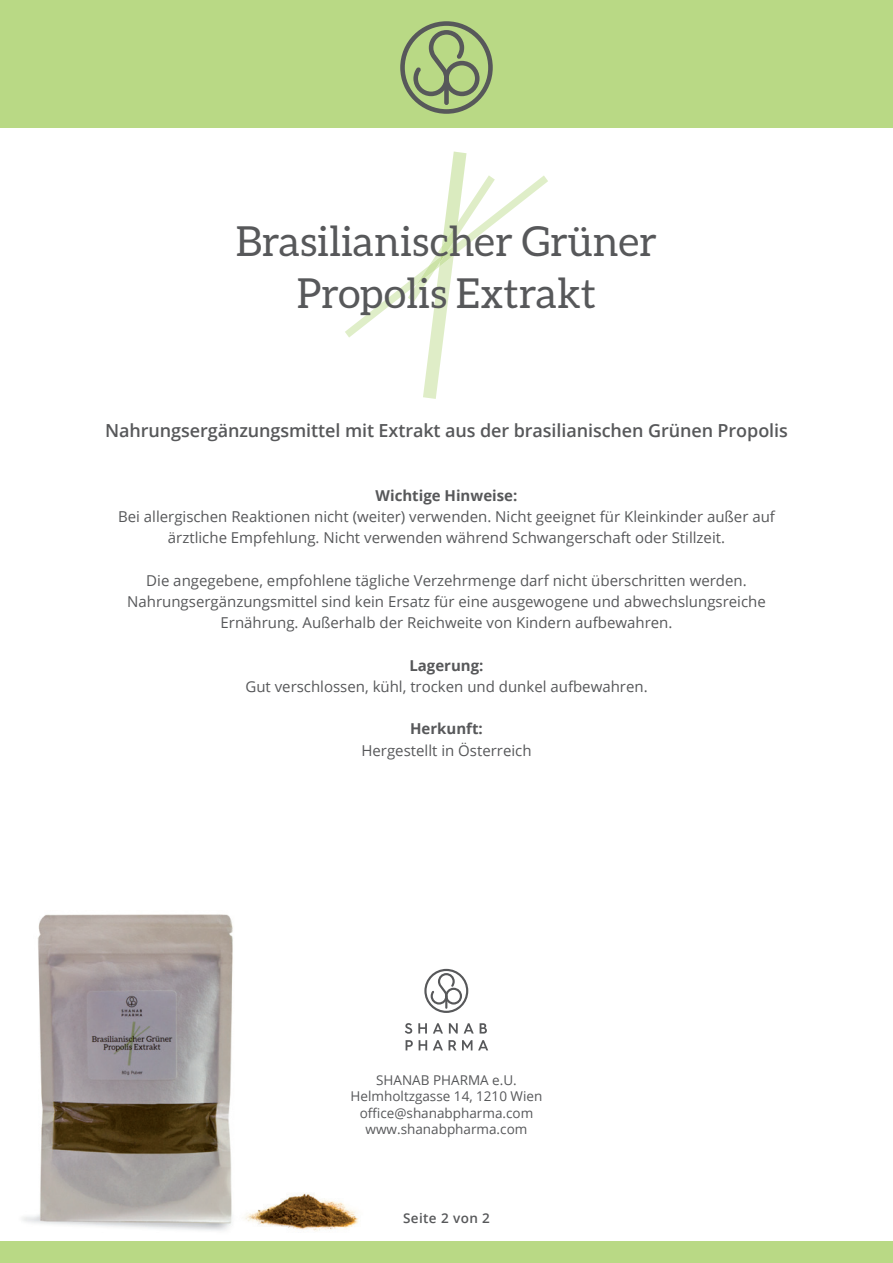
<style>
.page{position:relative;width:893px;height:1263px;background:#fff}
.page>*{position:absolute;margin:0;border:0;box-sizing:border-box;transform-origin:0 0}
.t1{font:41.4px/51.8px "Aleo";color:#57585a;text-align:center}
.t2{font:600 18px "Open Sans";letter-spacing:-.005em;color:#57585a}
.t3{font:15px/21.3px "Open Sans";color:#57585a;text-align:center}
.t4{font:700 15px "Open Sans";color:#57585a}
.t5{font:13.5px/16.5px "Open Sans";color:#57585a;text-align:center}
.t6{font:600 13.5px "Open Sans";letter-spacing:.03em;color:#57585a}
</style>
<div class="page">
<img style="left:0;top:914px;width:508px;height:328px">
<div style="left:0;top:1242px;width:893px;height:21px;background:#b9d985"></div>
<div style="left:0;top:0;width:893px;height:128px;background:#b9d985"></div>
<svg style="left:345px;top:152px;width:203px;height:247px"></svg>
<svg style="left:400px;top:21px;width:93px;height:93px"></svg>
<div style="left:444px;top:76px;width:5px;height:29px;background:#57585a;border-radius:2px"></div>
<svg style="left:405px;top:1023px;width:7px;height:11px"></svg>
<svg style="left:418px;top:1023px;width:9px;height:10px"></svg>
<svg style="left:433px;top:1023px;width:10px;height:10px"></svg>
<svg style="left:449px;top:1023px;width:9px;height:10px"></svg>
<svg style="left:464px;top:1023px;width:10px;height:10px"></svg>
<svg style="left:480px;top:1023px;width:7px;height:10px"></svg>
<svg style="left:406px;top:1040px;width:7px;height:10px"></svg>
<svg style="left:419px;top:1040px;width:8px;height:10px"></svg>
<svg style="left:433px;top:1040px;width:23px;height:10px"></svg>
<svg style="left:462px;top:1040px;width:10px;height:10px"></svg>
<svg style="left:478px;top:1040px;width:10px;height:10px"></svg>
<svg style="left:424px;top:969px;width:44px;height:44px"></svg>
<h1 class="t1" style="left:236px;top:215px;width:423px">Brasilianischer Grüner<br>Propolis Extrakt</h1>
<p class="t2" style="left:105px;top:418px;width:684px">Nahrungsergänzungsmittel mit Extrakt aus der brasilianischen Grünen Propolis</p>
<p class="t4" style="left:376px;top:484px;width:143px">Wichtige Hinweise:</p>
<p class="t3" style="left:118px;top:505px;width:658px">Bei allergischen Reaktionen nicht (weiter) verwenden. Nicht geeignet für Kleinkinder außer auf ärztliche Empfehlung. Nicht verwenden während Schwangerschaft oder Stillzeit.</p>
<p class="t3" style="left:127px;top:569px;width:640px">Die angegebene, empfohlene tägliche Verzehrmenge darf nicht überschritten werden.<br>Nahrungsergänzungsmittel sind kein Ersatz für eine ausgewogene und abwechslungsreiche<br>Ernährung. Außerhalb der Reichweite von Kindern aufbewahren.</p>
<p class="t4" style="left:409px;top:654px;width:76px">Lagerung:</p>
<p class="t3" style="left:245px;top:675px;width:404px">Gut verschlossen, kühl, trocken und dunkel aufbewahren.</p>
<p class="t4" style="left:410px;top:718px;width:74px">Herkunft:</p>
<p class="t3" style="left:361px;top:739px;width:172px">Hergestellt in Österreich</p>
<p class="t5" style="left:351px;top:1071px;width:193px">SHANAB PHARMA e.U.<br>Helmholtzgasse 14, 1210 Wien office@shanabpharma.com www.shanabpharma.com</p>
<p class="t6" style="left:403px;top:1209px;width:88px">Seite 2 von 2</p>
</div>
